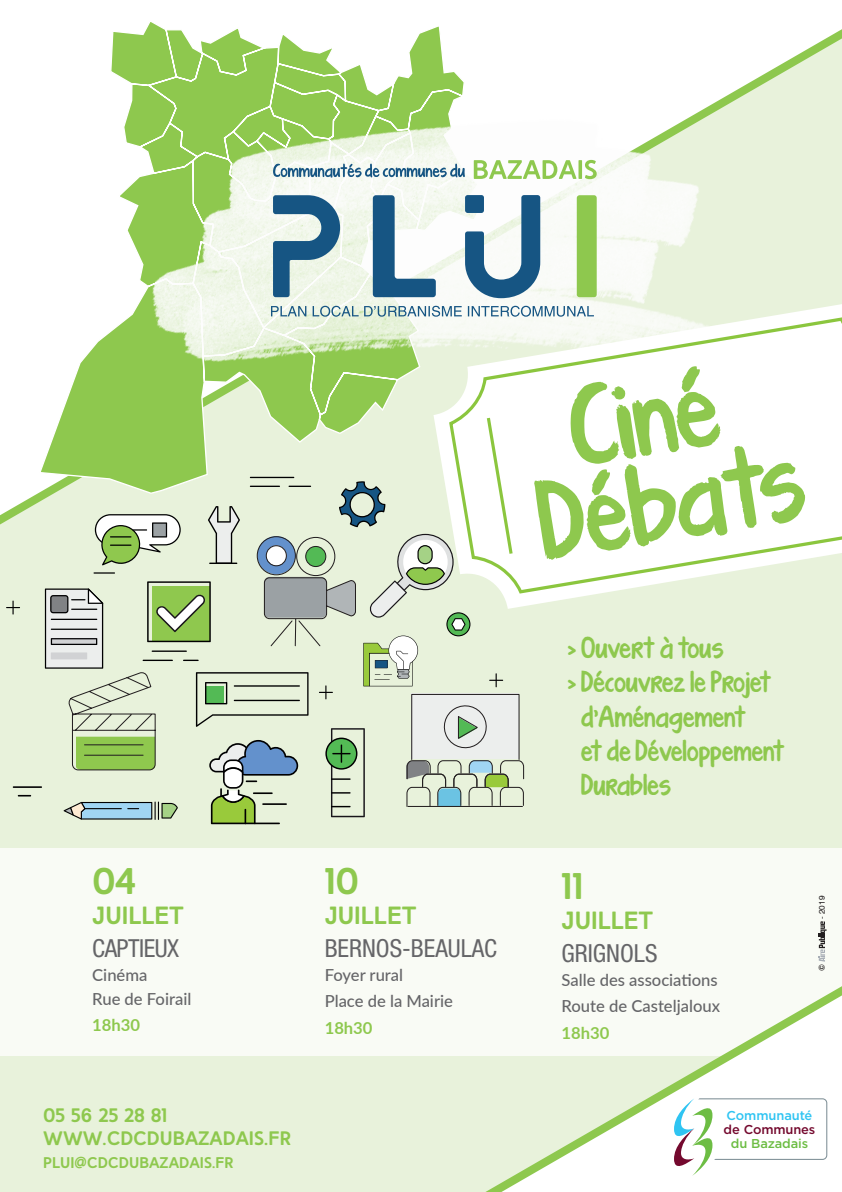
<style>
.page{position:relative;width:842px;height:1192px;background:#fff}
.page>*{position:absolute;margin:0;border:0;box-sizing:border-box;transform-origin:0 0}
.t1{font:84px/86.8px "KG Turning Tables";color:#8ec84e;text-align:center}
.t2{font:700 37.1px "High Tide";color:#8ec84e}
.t3{font:condensed 24.9px "Helvetica Neue LT";color:#656568}
.t4{font:700 24.9px "High Tide";color:#8ec84e}
.t5{font:condensed 24.9px "Helvetica Neue LT";letter-spacing:-.02em;color:#656568}
.t6{font:22.25px "KG Turning Tables";color:#8ec84e}
.t7{font:700 19.5px/23.4px "High Tide";color:#8ec84e}
.t8{font:500 16.6px/26.4px "Lato";color:#656568}
.t9{font:700 16.6px "Lato";color:#8ec84e}
.t10{font:700 15.5px "High Tide";color:#8ec84e}
.t11{font:500 12.85px "Gotham";letter-spacing:-.005em;color:#2fc4f2}
.t12{font:500 12.85px "Gotham";letter-spacing:-.01em;color:#74092e}
.t13{font:500 12.85px "Gotham";letter-spacing:-.01em;color:#6dbd44}
.t14{font:8.3px "Swiss 721 BT";color:#231f20}
.t15{font:700 8.3px "Swiss 721 BT";color:#231f20}
</style>
<div class="page">
<div style="left:0;top:589px;width:842px;height:603px;background:#e8f2db"></div>
<svg style="left:0;top:501px;width:45px;height:88px"></svg>
<div style="left:0;top:849px;width:842px;height:207px;background:#f9fbf5"></div>
<svg style="left:391px;top:945px;width:451px;height:247px"></svg>
<svg style="left:674px;top:1098px;width:153px;height:78px"></svg>
<svg style="left:819px;top:921px;width:7px;height:41px"></svg>
<img style="left:25px;top:22px;width:817px;height:508px">
<svg style="left:433px;top:303px;width:409px;height:306px;fill:#e8f2db"></svg>
<svg style="left:449px;top:317px;width:393px;height:277px"></svg>
<div style="left:577px;top:195px;width:20px;height:102px;background:#8ec84e"></div>
<svg style="left:273px;top:195px;width:267px;height:103px"></svg>
<svg style="left:271px;top:306px;width:323px;height:11px"></svg>
<svg style="left:273px;top:164px;width:192px;height:14px"></svg>
<svg style="left:474px;top:160px;width:123px;height:19px"></svg>
<svg style="left:18px;top:795px;width:13px;height:1px"></svg>
<hr style="left:13px;top:786px;width:29px;height:2px;background:#000001">
<svg style="left:6px;top:601px;width:14px;height:14px"></svg>
<svg style="left:45px;top:418px;width:480px;height:406px"></svg>
<h2 class="t2" style="left:92px;top:859px;width:45px">04</h2>
<h3 class="t4" style="left:92px;top:901px;width:93px">JUILLET</h3>
<h3 class="t5" style="left:92px;top:934px;width:88px">CAPTIEUX</h3>
<p class="t8" style="left:92px;top:962px;width:101px;line-height:24px">Cinéma<br>Rue de Foirail</p>
<p class="t9" style="left:92px;top:1013px;width:49px">18h30</p>
<p class="t7" style="left:43px;top:1103px;width:249px">05 56 25 28 81<br>WWW.CDCDUBAZADAIS.FR</p>
<p class="t10" style="left:43px;top:1154px;width:192px">PLUI@CDCDUBAZADAIS.FR</p>
<h2 class="t2" style="left:325px;top:859px;width:36px">10</h2>
<h3 class="t4" style="left:325px;top:901px;width:93px">JUILLET</h3>
<h3 class="t3" style="left:325px;top:934px;width:174px">BERNOS-BEAULAC</h3>
<p class="t8" style="left:325px;top:961px;width:130px">Foyer rural<br>Place de la Mairie</p>
<p class="t9" style="left:325px;top:1016px;width:49px">18h30</p>
<h1 class="t1" style="left:520px;top:403px;width:270px;rotate:-9deg">Ciné<br>Débats</h1>
<h3 class="t6" style="left:567px;top:637px;width:158px">&gt; Ouvert à tous</h3>
<h3 class="t6" style="left:567px;top:672px;width:206px">&gt; Découvrez le Projet</h3>
<h3 class="t6" style="left:581px;top:706px;width:166px">d’Aménagement</h3>
<h3 class="t6" style="left:581px;top:740px;width:205px">et de Développement</h3>
<h3 class="t6" style="left:581px;top:774px;width:91px">Durables</h3>
<h2 class="t2" style="left:561px;top:864px;width:23px">11</h2>
<h3 class="t4" style="left:561px;top:905px;width:93px">JUILLET</h3>
<h3 class="t3" style="left:561px;top:939px;width:97px">GRIGNOLS</h3>
<p class="t8" style="left:561px;top:966px;width:160px">Salle des associations<br>Route de Casteljaloux</p>
<p class="t9" style="left:561px;top:1020px;width:49px">18h30</p>
<p class="t14" style="left:817px;top:919px;width:25px;rotate:-90deg">- 2019</p>
<p class="t15" style="left:817px;top:971px;width:8px;rotate:-90deg">©</p>
<p class="t11" style="left:727px;top:1107px;width:87px">Communauté</p>
<p class="t12" style="left:723px;top:1121px;width:93px">de Communes</p>
<p class="t13" style="left:731px;top:1135px;width:79px">du Bazadais</p>
</div>
